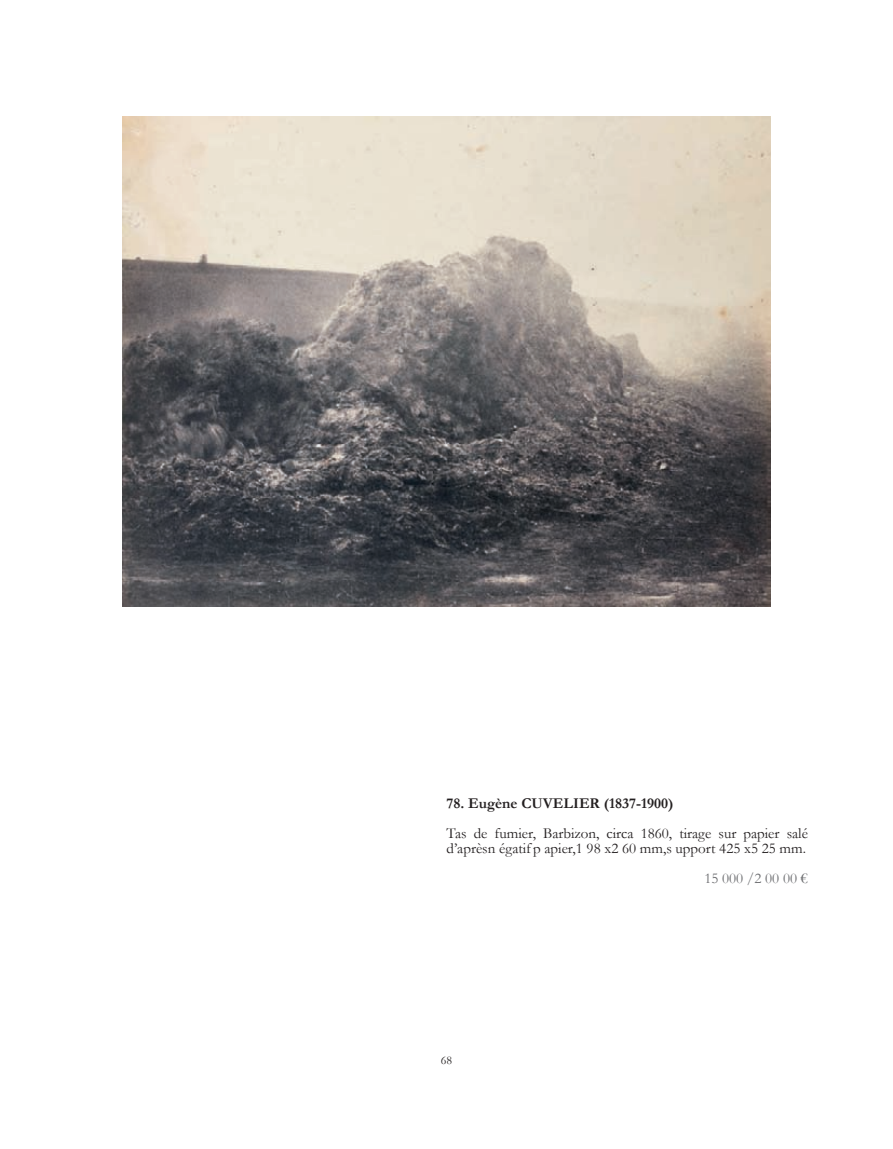
<style>
.page{position:relative;width:893px;height:1149px;background:#fff}
.page>*{position:absolute;margin:0;border:0;box-sizing:border-box;transform-origin:0 0}
.t1{font:15px/15px "Garamond";color:#231f20}
.t2{font:700 15px "Garamond";color:#231f20}
.t3{font:15px "Garamond";color:#6c6d70}
.t4{font:12px "Garamond";color:#231f20}
</style>
<div class="page">
<img style="left:122px;top:116px;width:649px;height:490px">
<p class="t2" style="left:446px;top:793px;width:229px">78. Eugène CUVELIER (1837-1900)</p>
<p class="t1" style="left:446px;top:825px;width:363px">Tas de fumier, Barbizon, circa 1860, tirage sur papier salé d’après n égatif p apier, 1 98 x 2 60 mm, s upport 425 x 5 25 mm.</p>
<p class="t3" style="left:704px;top:868px;width:105px">15 000 / 2 0 0 00 €</p>
<p class="t4" style="left:441px;top:1052px;width:13px">68</p>
</div>
